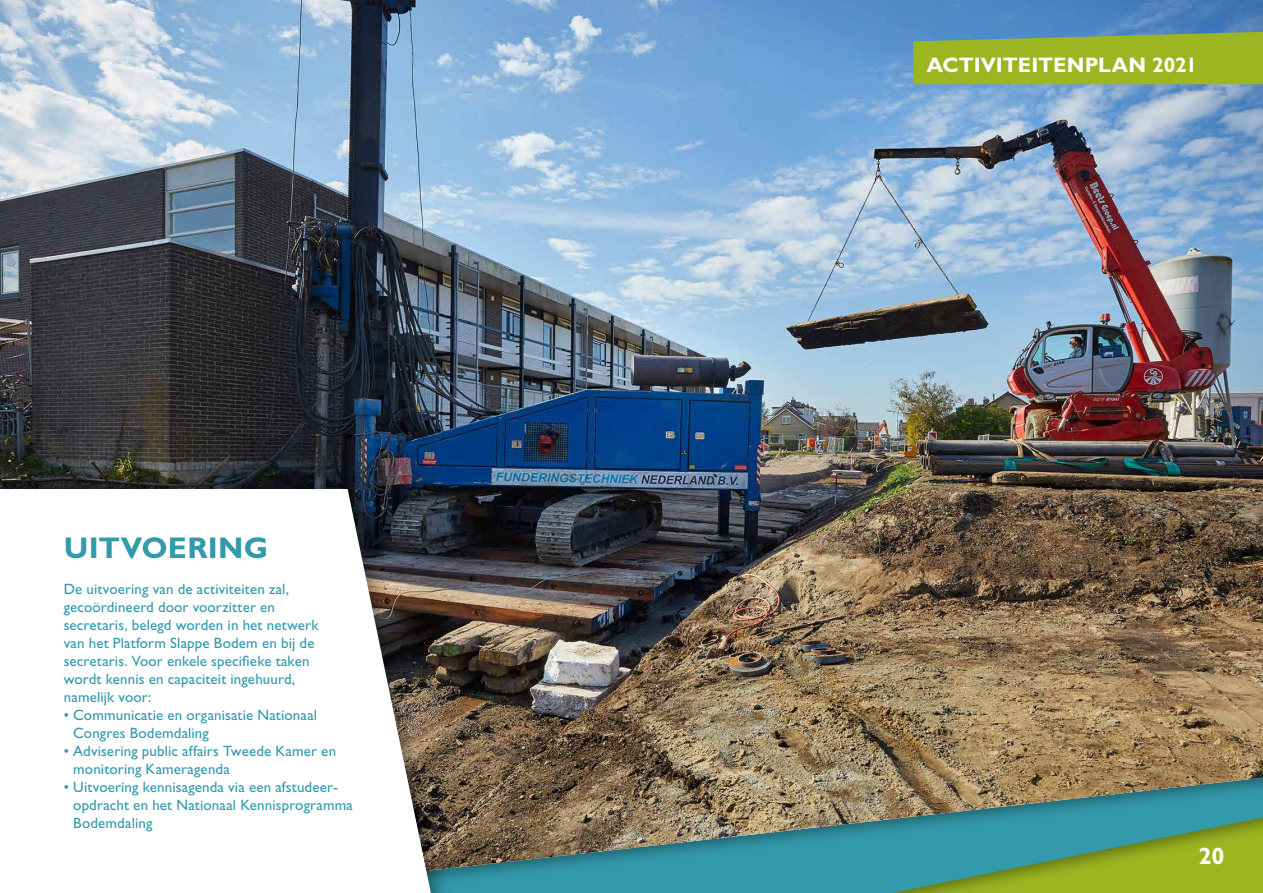
<style>
.page{position:relative;width:1263px;height:893px;background:#fff}
.page>*{position:absolute;margin:0;border:0;box-sizing:border-box;transform-origin:0 0}
.t1{font:700 30px "Gill Sans";letter-spacing:.01em;color:#339aac}
.t2{font:700 23.7px "Gill Sans";color:#fff}
.t3{font:700 21px "Gill Sans";letter-spacing:-.005em;color:#fff}
.t4{font:15px/18px "Gill Sans";letter-spacing:.01em;color:#339aac}
</style>
<div class="page">
<img style="left:0;top:0;width:1263px;height:893px">
<div style="left:0;top:474px;width:512px;height:419px;background:#000;opacity:.54"></div>
<svg style="left:0;top:489px;width:431px;height:404px"></svg>
<svg style="left:913px;top:32px;width:350px;height:52px;background:#94b22f"></svg>
<h1 class="t1" style="left:64px;top:530px;width:206px">UITVOERING</h1>
<p class="t4" style="left:64px;top:580px;width:256px">De uitvoering van de activiteiten zal, gecoördineerd door voorzitter en secretaris, belegd worden in het netwerk van het Platform Slappe Bodem en bij de secretaris. Voor enkele specifieke taken wordt kennis en capaciteit ingehuurd, namelijk voor:</p>
<p class="t4" style="left:73px;top:706px;width:245px;text-indent:-9px">• Communicatie en organisatie Nationaal<br>Congres Bodemdaling</p>
<p class="t4" style="left:73px;top:742px;width:264px;text-indent:-9px">• Advisering public affairs Tweede Kamer en monitoring Kameragenda</p>
<p class="t4" style="left:73px;top:778px;width:281px;text-indent:-9px">• Uitvoering kennisagenda via een afstudeer&shy;opdracht en het Nationaal Kennisprogramma<br>Bodemdaling</p>
<h3 class="t3" style="left:927px;top:52px;width:272px">ACTIVITEITENPLAN 2021</h3>
<h2 class="t2" style="left:1198px;top:842px;width:28px">20</h2>
</div>
